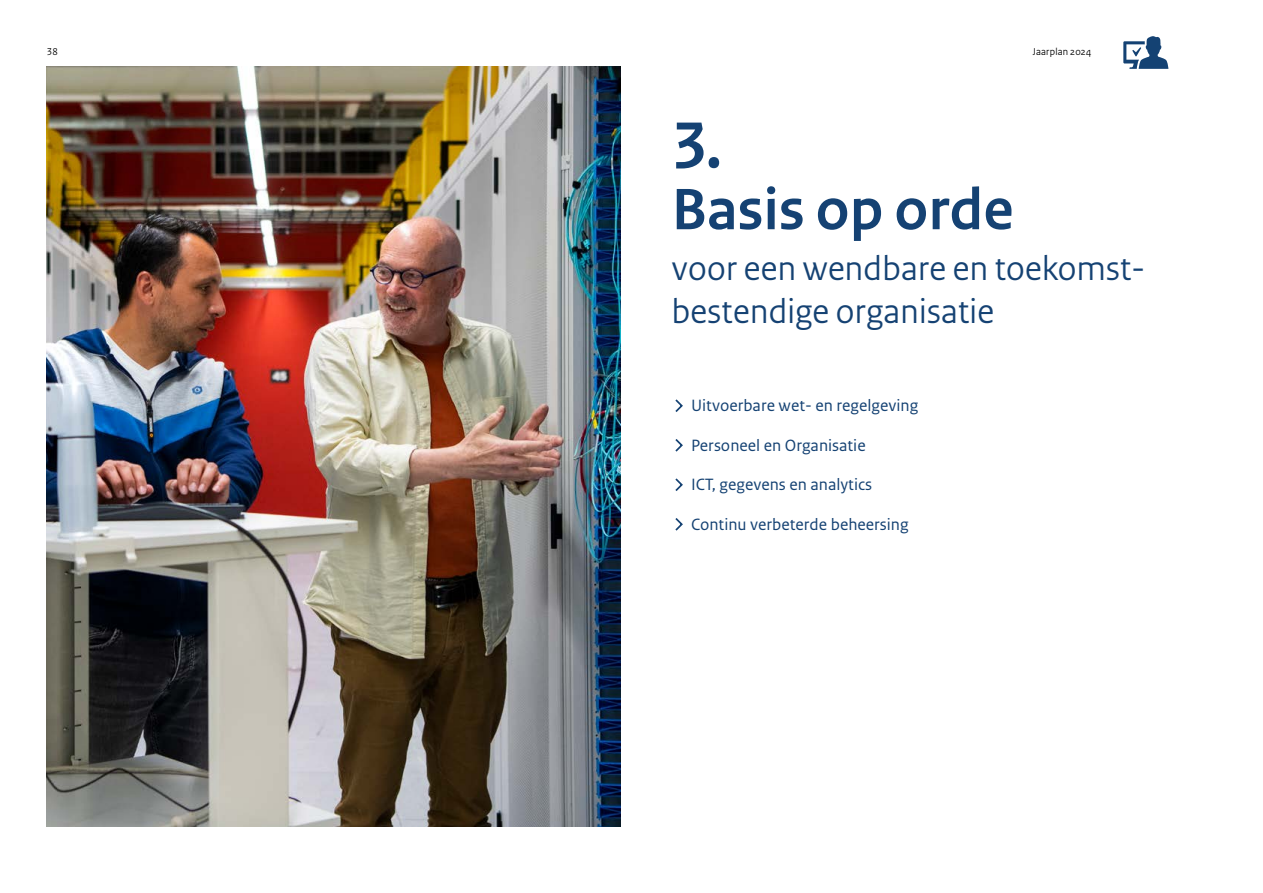
<style>
.page{position:relative;width:1263px;height:893px;background:#fff}
.page>*{position:absolute;margin:0;border:0;box-sizing:border-box;transform-origin:0 0}
.Deel_Titel{font:700 69px "Rijksoverheid Sans Heading";color:#154273}
.Deel_Titel-2{font:700 61.35px "Rijksoverheid Sans Heading";letter-spacing:.01em;color:#154273}
.Deel_Uitgelicht{font:36px/43.2px "Rijksoverheid Sans Heading";letter-spacing:.01em;color:#154273}
.Deel_Prio_Kop{font:17.25px "Rijksoverheid Sans Text";color:#154273}
.t1{font:10.5px "Rijksoverheid Sans Heading";letter-spacing:.02em;color:#000}
</style>
<div class="page">
<svg style="left:1123px;top:36px;width:45px;height:33px"></svg>
<img style="left:47px;top:67px;width:574px;height:759px">
<svg style="left:675px;top:399px;width:8px;height:13px"></svg>
<svg style="left:675px;top:439px;width:8px;height:13px"></svg>
<svg style="left:675px;top:478px;width:8px;height:13px"></svg>
<svg style="left:675px;top:518px;width:8px;height:13px"></svg>
<p class="t1" style="left:47px;top:45px;width:12px">38</p>
<p class="t1" style="left:1033px;top:45px;width:60px">Jaarplan 2024</p>
<h1 class="Deel_Titel" style="left:672px;top:107px;width:51px">3.</h1>
<h1 class="Deel_Titel-2" style="left:672px;top:175px;width:343px">Basis op orde</h1>
<p class="Deel_Uitgelicht" style="left:672px;top:247px;width:471px">voor een wendbare en toekomst&shy;bestendige organisatie</p>
<p class="Deel_Prio_Kop" style="left:691px;top:396px;width:229px">Uitvoerbare wet- en regelgeving</p>
<p class="Deel_Prio_Kop" style="left:691px;top:435px;width:176px">Personeel en Organisatie</p>
<p class="Deel_Prio_Kop" style="left:691px;top:475px;width:183px">ICT, gegevens en analytics</p>
<p class="Deel_Prio_Kop" style="left:691px;top:514px;width:219px">Continu verbeterde beheersing</p>
</div>
